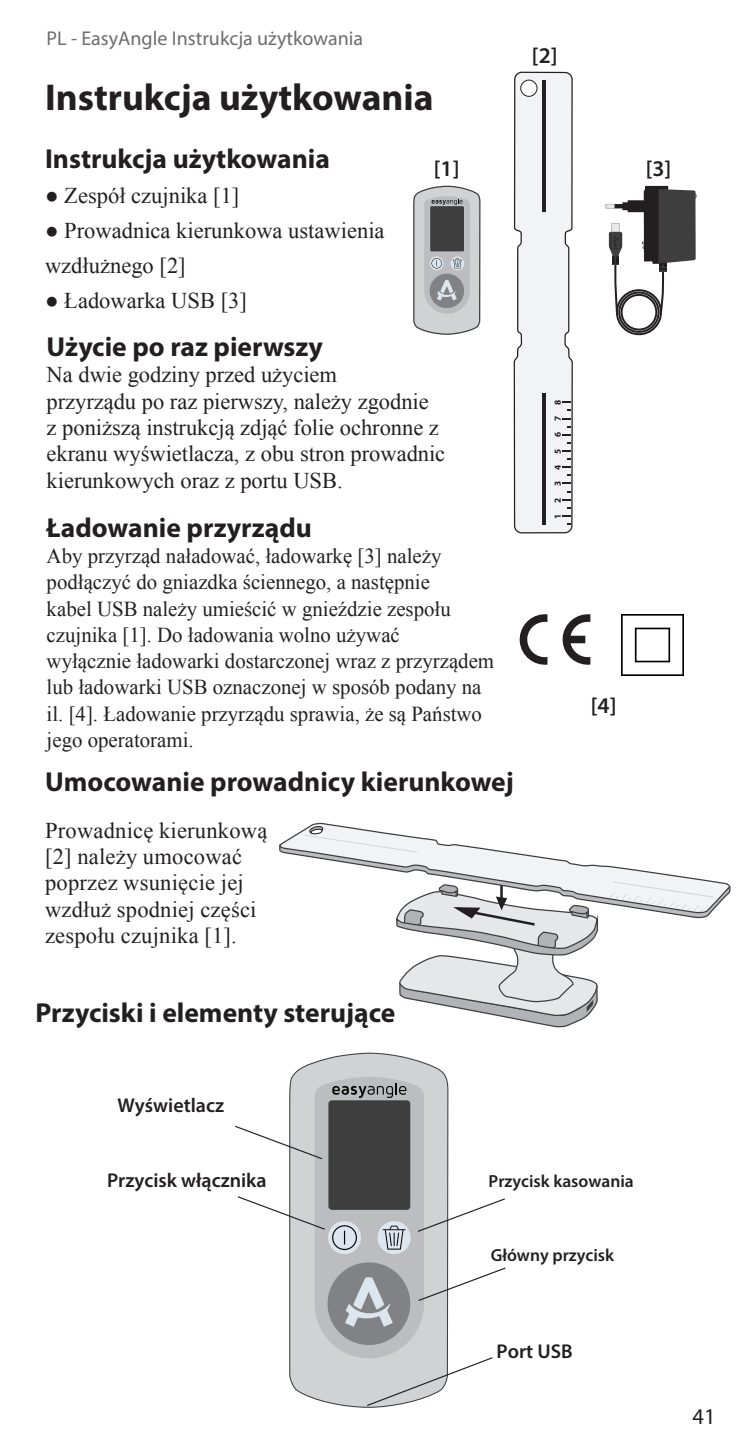
<style>
.page{position:relative;width:745px;height:1453px;background:#fff}
.page>*{position:absolute;margin:0;border:0;box-sizing:border-box;transform-origin:0 0}
.t1{font:700 37.5px "Myriad Pro";color:#231f20}
.t2{font:700 27.5px "Myriad Pro";color:#231f20}
.t3{font:22.5px/26.2px "Times New Roman";color:#231f20}
.t4{font:600 22.5px "Myriad Pro";color:#231f20}
.t5{font:22.5px "Myriad Pro";color:#231f20}
.t6{font:21.25px/26.2px "Times New Roman";color:#231f20}
.t7{font:600 20px "Myriad Pro";color:#231f20}
.t8{font:20px "Myriad Pro";color:#6c6d70}
.t9{font:600 17.5px "Myriad Pro";color:#231f20}
.t10{font:700 9.25px "Myriad Pro";letter-spacing:1.215em;color:#231f20}
</style>
<div class="page">
<svg style="left:291px;top:1052px;width:155px;height:356px"></svg>
<svg style="left:235px;top:1077px;width:271px;height:330px"></svg>
<img style="left:683px;top:614px;width:1px;height:62px">
<svg style="left:573px;top:614px;width:17px;height:51px"></svg>
<svg style="left:413px;top:185px;width:68px;height:150px;background:#a8a9ac"></svg>
<svg style="left:604px;top:186px;width:92px;height:128px"></svg>
<div style="left:615px;top:289px;width:46px;height:46px;border:2px solid #231f20;border-radius:50%"></div>
<div style="left:618px;top:291px;width:41px;height:42px;border:2px solid #231f20;border-radius:50%"></div>
<div style="left:620px;top:294px;width:37px;height:36px;border:2px solid #231f20;border-radius:50%"></div>
<svg style="left:513px;top:71px;width:60px;height:594px"></svg>
<svg style="left:514px;top:72px;width:58px;height:461px"></svg>
<div style="left:520px;top:80px;width:16px;height:16px;background:#fff;border-radius:50%"></div>
<div style="left:520px;top:80px;width:17px;height:17px;border:1px solid #231f20;border-radius:50%"></div>
<img style="left:621px;top:614px;width:62px;height:62px">
<svg style="left:279px;top:823px;width:452px;height:205px"></svg>
<p class="t8" style="left:47px;top:26px;width:318px">PL - EasyAngle Instrukcja użytkowania</p>
<h1 class="t1" style="left:45px;top:73px;width:390px">Instrukcja użytkowania</h1>
<p class="t4" style="left:531px;top:41px;width:27px">[2]</p>
<p class="t2" style="left:45px;top:140px;width:286px">Instrukcja użytkowania</p>
<p class="t3" style="left:45px;top:182px;width:196px">● Zespół czujnika [1]</p>
<p class="t3" style="left:45px;top:212px;width:341px;line-height:35px">● Prowadnica kierunkowa ustawienia wzdłużnego [2]</p>
<p class="t3" style="left:45px;top:287px;width:203px">● Ładowarka USB [3]</p>
<p class="t4" style="left:433px;top:154px;width:27px">[1]</p>
<p class="t4" style="left:645px;top:154px;width:27px">[3]</p>
<p class="t2" style="left:47px;top:329px;width:278px">Użycie po raz pierwszy</p>
<p class="t3" style="left:47px;top:361px;width:400px">Na dwie godziny przed użyciem<br>przyrządu po raz pierwszy, należy zgodnie<br>z poniższą instrukcją zdjąć folie ochronne z ekranu wyświetlacza, z obu stron prowadnic kierunkowych oraz z portu USB.</p>
<p class="t2" style="left:47px;top:509px;width:266px">Ładowanie przyrządu</p>
<p class="t6" style="left:47px;top:542px;width:448px">Aby przyrząd naładować, ładowarkę [3] należy podłączyć do gniazdka ściennego, a następnie<br>kabel USB należy umieścić w gnieździe zespołu czujnika [1]. Do ładowania wolno używać<br>wyłącznie ładowarki dostarczonej wraz z przyrządem lub ładowarki USB oznaczonej w sposób podany na il. [4]. Ładowanie przyrządu sprawia, że są Państwo jego operatorami.</p>
<p class="t2" style="left:45px;top:764px;width:470px">Umocowanie prowadnicy kierunkowej</p>
<p class="t3" style="left:45px;top:817px;width:224px">Prowadnicę kierunkową [2] należy umocować poprzez wsunięcie jej wzdłuż spodniej części zespołu czujnika [1].</p>
<p class="t2" style="left:35px;top:995px;width:361px">Przyciski i elementy sterujące</p>
<p class="t7" style="left:117px;top:1093px;width:108px">Wyświetlacz</p>
<p class="t10" style="left:551px;top:519px;width:121px;rotate:-90deg">12345678</p>
<p class="t4" style="left:590px;top:691px;width:27px">[4]</p>
<p class="t7" style="left:107px;top:1167px;width:161px">Przycisk włącznika</p>
<p class="t9" style="left:488px;top:1170px;width:147px">Przycisk kasowania</p>
<p class="t9" style="left:490px;top:1244px;width:125px">Główny przycisk</p>
<p class="t7" style="left:496px;top:1339px;width:77px">Port USB</p>
<p class="t5" style="left:692px;top:1403px;width:25px">41</p>
</div>
